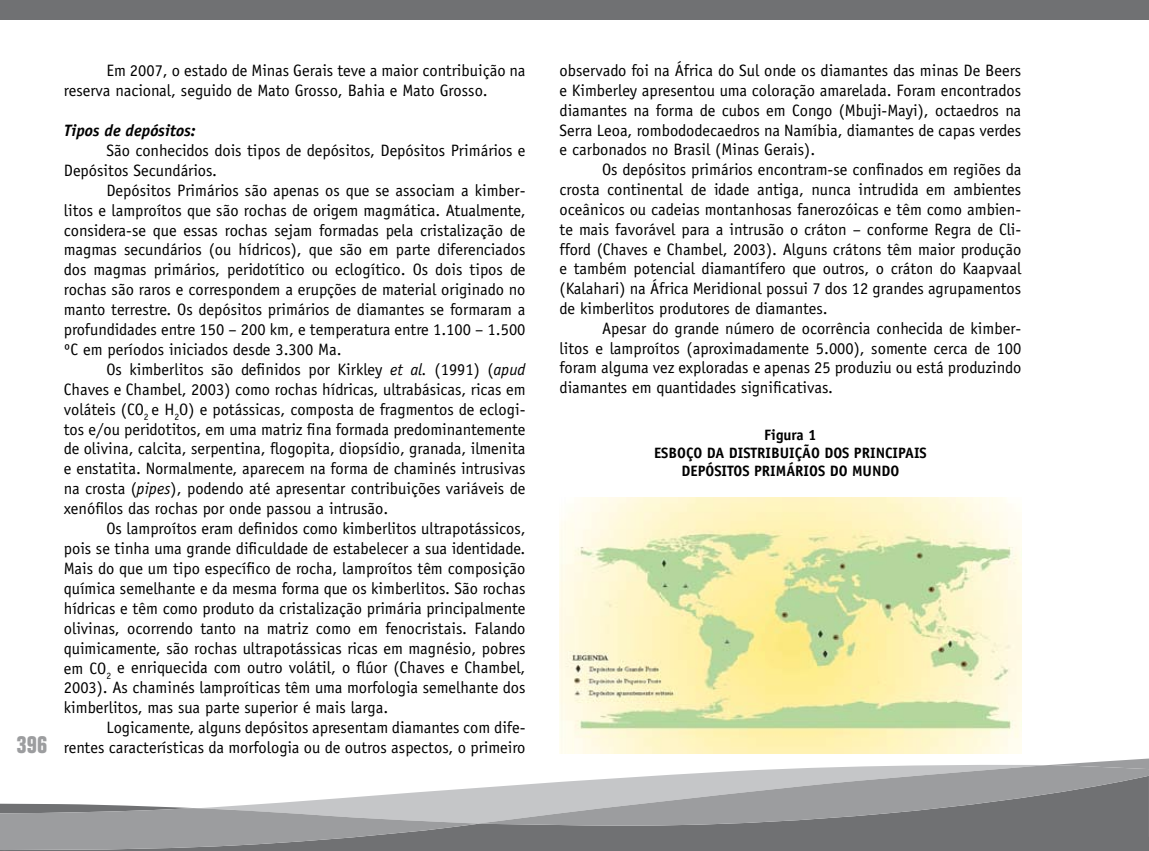
<style>
.page{position:relative;width:1149px;height:851px;background:#fff}
.page>*{position:absolute;margin:0;border:0;box-sizing:border-box;transform-origin:0 0}
.t1{font:700 condensed 24px "Folio";color:#9c9d9f}
.t2{font:16.5px/20px "Officina Sans";color:#000;text-align:justify}
.t3{font:italic 700 16.5px "Officina Sans";color:#000}
.t4{font:700 15px/18px "Officina Sans";color:#000;text-align:center}
.s1{font-style:italic}
</style>
<div class="page">
<div style="left:479px;top:836px;width:567px;height:14px;background:#707173"></div>
<svg style="left:279px;top:788px;width:199px;height:15px"></svg>
<svg style="left:0;top:803px;width:479px;height:47px;background:#9c9d9f"></svg>
<svg style="left:478px;top:765px;width:568px;height:71px;background:#a6a7a9"></svg>
<div style="left:0;top:0;width:1148px;height:19px;background:#707173"></div>
<svg style="left:1046px;top:758px;width:103px;height:92px;background:#818284"></svg>
<img style="left:559px;top:497px;width:461px;height:256px">
<h1 class="t1" style="left:17px;top:731px;width:32px">396</h1>
<p class="t2" style="left:64px;top:61px;width:463px;text-indent:43px">Em 2007, o estado de Minas Gerais teve a maior contribuição na reserva nacional, seguido de Mato Grosso, Bahia e Mato Grosso.</p>
<p class="t3" style="left:64px;top:120px;width:133px">Tipos de depósitos:</p>
<p class="t2" style="left:64px;top:140px;width:463px;text-indent:43px">São conhecidos dois tipos de depósitos, Depósitos Primários e<br>Depósitos Secundários.</p>
<p class="t2" style="left:64px;top:180px;width:463px;text-indent:43px">Depósitos Primários são apenas os que se associam a kimber&shy;litos e lamproítos que são rochas de origem magmática. Atualmente, considera-se que essas rochas sejam formadas pela cristalização de magmas secundários (ou hídricos), que são em parte diferenciados dos magmas primários, peridotítico ou eclogítico. Os dois tipos de rochas são raros e correspondem a erupções de material originado no manto terrestre. Os depósitos primários de diamantes se formaram a profundidades entre 150 – 200 km, e temperatura entre 1.100 – 1.500 ºC em períodos iniciados desde 3.300 Ma.</p>
<p class="t2" style="left:64px;top:359px;width:463px;text-indent:43px">Os kimberlitos são definidos por Kirkley <span class="s1">et al.</span> (1991) (<span class="s1">apud </span>Chaves e Chambel, 2003) como rochas hídricas, ultrabásicas, ricas em voláteis (CO<sub>2</sub> e H<sub>2</sub>O) e potássicas, composta de fragmentos de eclogi&shy;tos e/ou peridotitos, em uma matriz fina formada predominantemente de olivina, calcita, serpentina, flogopita, diopsídio, granada, ilmenita e enstatita. Normalmente, aparecem na forma de chaminés intrusivas na crosta (<span class="s1">pipes</span>), podendo até apresentar contribuições variáveis de xenófilos das rochas por onde passou a intrusão.</p>
<p class="t2" style="left:64px;top:518px;width:463px;text-indent:43px">Os lamproítos eram definidos como kimberlitos ultrapotássicos, pois se tinha uma grande dificuldade de estabelecer a sua identidade.<br>Mais do que um tipo específico de rocha, lamproítos têm composição química semelhante e da mesma forma que os kimberlitos. São rochas hídricas e têm como produto da cristalização primária principalmente olivinas, ocorrendo tanto na matriz como em fenocristais. Falando quimicamente, são rochas ultrapotássicas ricas em magnésio, pobres em CO<sub>2</sub> e enriquecida com outro volátil, o flúor (Chaves e Chambel, 2003). As chaminés lamproíticas têm uma morfologia semelhante dos kimberlitos, mas sua parte superior é mais larga.</p>
<p class="t2" style="left:64px;top:717px;width:463px;text-align:right">Logicamente, alguns depósitos apresentam diamantes com dife&shy;rentes características da morfologia ou de outros aspectos, o primeiro</p>
<p class="t2" style="left:559px;top:61px;width:463px">observado foi na África do Sul onde os diamantes das minas De Beers e Kimberley apresentou uma coloração amarelada. Foram encontrados diamantes na forma de cubos em Congo (Mbuji-Mayi), octaedros na Serra Leoa, rombododecaedros na Namíbia, diamantes de capas verdes e carbonados no Brasil (Minas Gerais).</p>
<p class="t2" style="left:559px;top:160px;width:463px;text-indent:43px">Os depósitos primários encontram-se confinados em regiões da crosta continental de idade antiga, nunca intrudida em ambientes oceânicos ou cadeias montanhosas fanerozóicas e têm como ambien&shy;te mais favorável para a intrusão o cráton – conforme Regra de Cli&shy;fford (Chaves e Chambel, 2003). Alguns crátons têm maior produção e também potencial diamantífero que outros, o cráton do Kaapvaal (Kalahari) na África Meridional possui 7 dos 12 grandes agrupamentos de kimberlitos produtores de diamantes.</p>
<p class="t2" style="left:559px;top:318px;width:463px;text-indent:43px">Apesar do grande número de ocorrência conhecida de kimber&shy;litos e lamproítos (aproximadamente 5.000), somente cerca de 100 foram alguma vez exploradas e apenas 25 produziu ou está produzindo diamantes em quantidades significativas.</p>
<p class="t4" style="left:654px;top:426px;width:274px">Figura 1<br>ESBOÇO DA DISTRIBUIÇÃO DOS PRINCIPAIS<br>DEPÓSITOS PRIMÁRIOS DO MUNDO</p>
</div>
